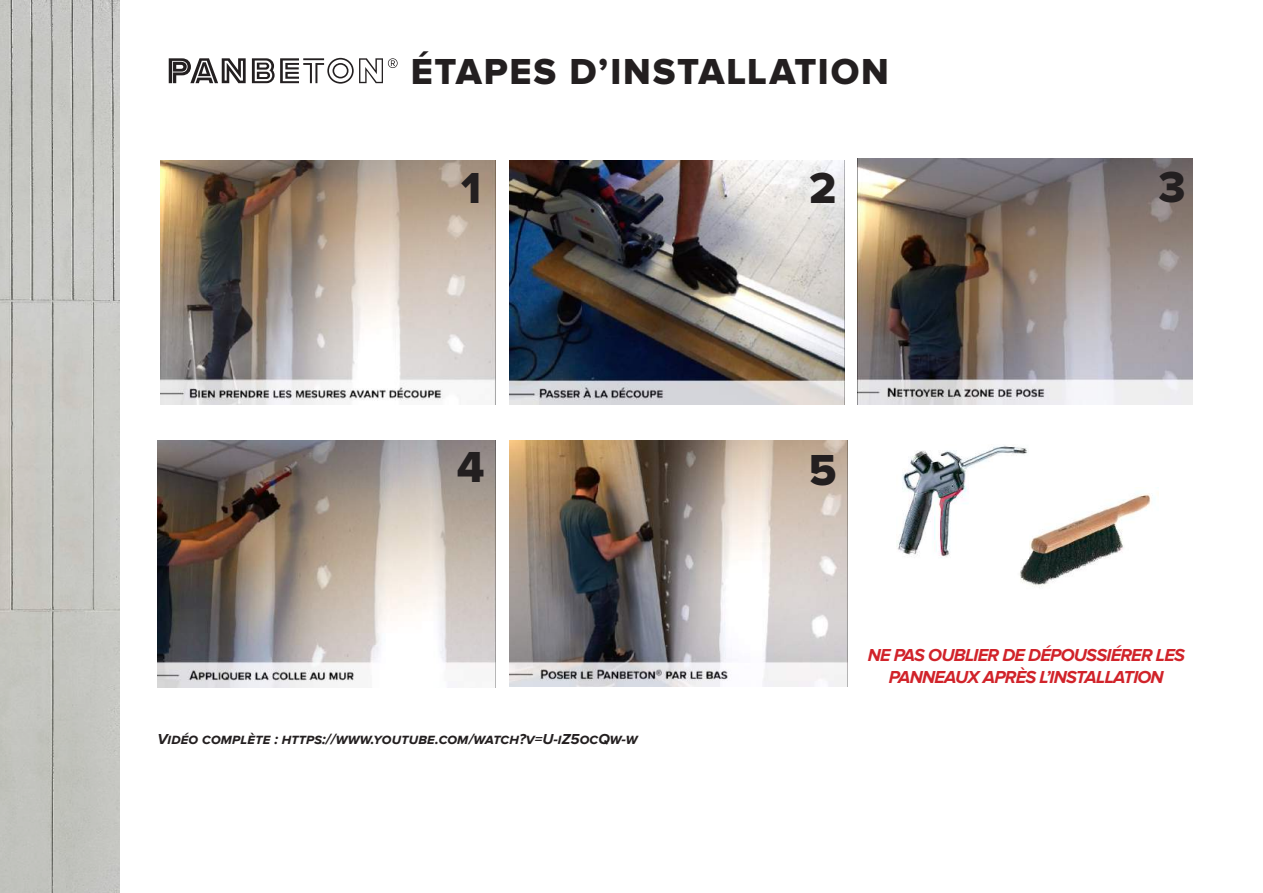
<style>
.page{position:relative;width:1263px;height:893px;background:#fff}
.page>*{position:absolute;margin:0;border:0;box-sizing:border-box;transform-origin:0 0}
.t1{font:45px "Proxima Nova Extrabld";color:#231f20}
.t2{font:37.5px "Proxima Nova Extrabld";letter-spacing:.045em;color:#231f20}
.t3{font:italic 700 18px/21.6px "Proxima Nova";letter-spacing:-.04em;color:#d1232a;text-align:center}
.t4{font:italic 700 15px "Proxima Nova";color:#231f20}
</style>
<div class="page">
<img style="left:0;top:0;width:119px;height:893px">
<svg style="left:169px;top:58px;width:77px;height:25px"></svg>
<svg style="left:252px;top:58px;width:146px;height:26px"></svg>
<img style="left:160px;top:160px;width:335px;height:245px">
<img style="left:509px;top:160px;width:335px;height:245px">
<img style="left:857px;top:159px;width:335px;height:245px">
<img style="left:158px;top:441px;width:337px;height:246px">
<img style="left:509px;top:441px;width:338px;height:246px">
<img style="left:1020px;top:492px;width:138px;height:96px">
<img style="left:897px;top:445px;width:131px;height:114px">
<h2 class="t2" style="left:411px;top:54px;width:479px">ÉTAPES D’INSTALLATION</h2>
<h1 class="t1" style="left:461px;top:168px;width:22px">1</h1>
<h1 class="t1" style="left:809px;top:168px;width:29px">2</h1>
<h1 class="t1" style="left:1158px;top:166px;width:29px">3</h1>
<h1 class="t1" style="left:457px;top:447px;width:29px">4</h1>
<h1 class="t1" style="left:809px;top:450px;width:29px">5</h1>
<p class="t4" style="left:158px;top:732px;width:482px">Vidéo complète : https://www.youtube.com/watch?v=U-iZ5ocQw-w</p>
<p class="t3" style="left:868px;top:645px;width:319px">NE PAS OUBLIER DE DÉPOUSSIÉRER LES<br>PANNEAUX APRÈS L’INSTALLATION</p>
</div>
